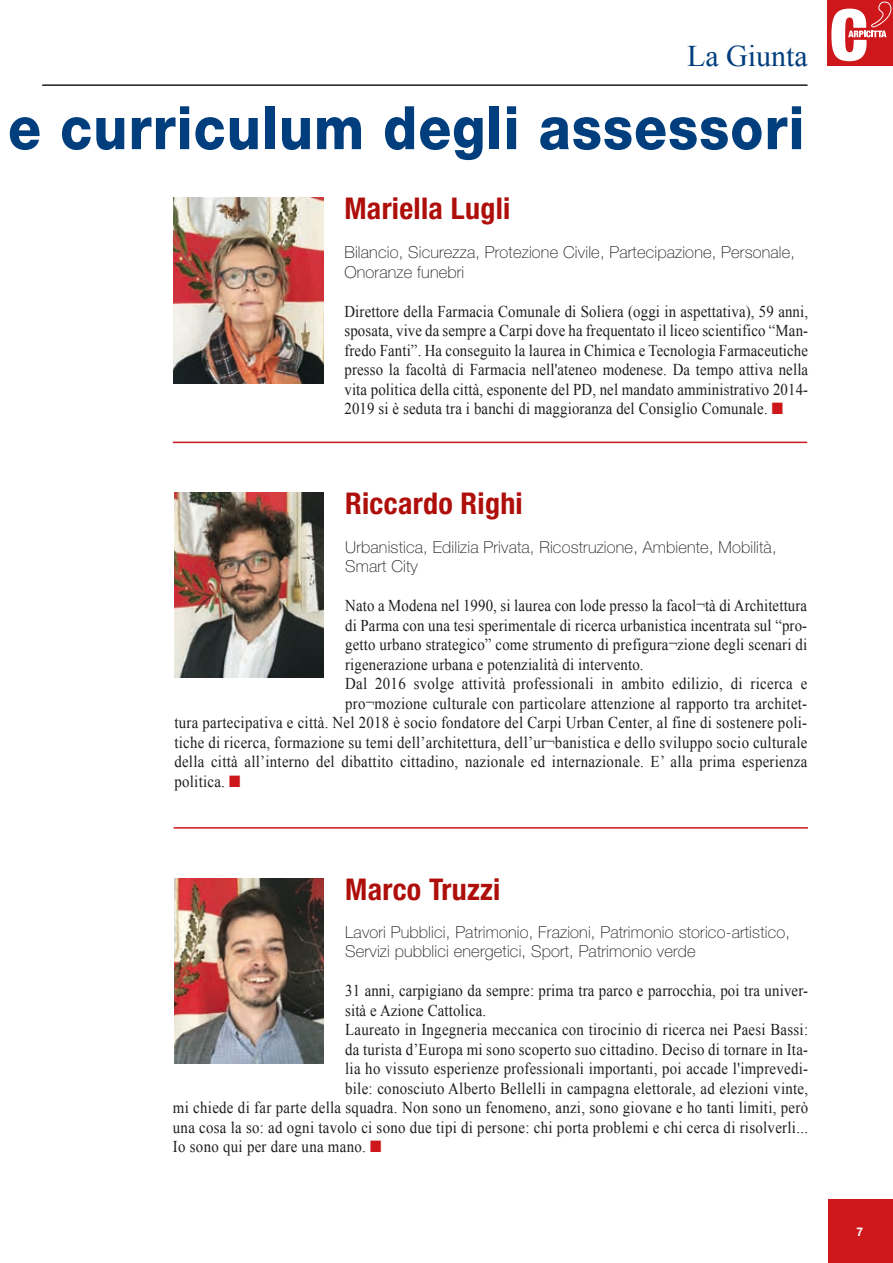
<style>
.page{position:relative;width:893px;height:1263px;background:#fff}
.page>*{position:absolute;margin:0;border:0;box-sizing:border-box;transform-origin:0 0}
.t1{font:800 60px "Helvetica Neue LT Std";letter-spacing:.02em;color:#003e7d;scale:.9 1}
.t2{font:700 condensed 30px "Helvetica Neue LT Std";letter-spacing:.01em;color:#ae0f0a}
.t3{font:30px "Times New Roman";color:#003e7d}
.t4{font:16.5px/19.5px "Times New Roman";letter-spacing:.02em;color:#1d1d1b;text-align:justify;scale:.9 1}
.t5{font:100 16.5px/19.5px "Helvetica Neue LT Std";letter-spacing:.01em;color:#1d1d1b}
.t6{font:700 12px "Helvetica Neue";color:#fff}
.s1{color:#cd171a}
</style>
<div class="page">
<div style="left:827px;top:0;width:66px;height:66px;background:#cd171a"></div>
<hr style="left:42px;top:84px;width:766px;height:2px;background:#1d1d1b">
<div style="left:828px;top:1199px;width:65px;height:64px;background:#cd171a"></div>
<svg style="left:831px;top:1px;width:61px;height:60px"></svg>
<img style="left:174px;top:198px;width:149px;height:185px">
<hr style="left:173px;top:442px;width:634px;height:1px;background:#cd171a">
<img style="left:174px;top:492px;width:150px;height:186px">
<img style="left:174px;top:878px;width:150px;height:186px">
<hr style="left:174px;top:827px;width:634px;height:2px;background:#cd171a">
<h2 class="t3" style="left:687px;top:36px;width:122px">La Giunta</h2>
<h1 class="t1" style="left:8px;top:92px;width:886px">e curriculum degli assessori</h1>
<h2 class="t2" style="left:344px;top:190px;width:167px">Mariella Lugli</h2>
<p class="t5" style="left:344px;top:243px;width:452px">Bilancio, Sicurezza, Protezione Civile, Partecipazione, Personale,<br>Onoranze funebri</p>
<p class="t4" style="left:344px;top:301px;width:517px">Direttore della Farmacia Comunale di Soliera (oggi in aspettativa), 59 anni, sposata, vive da sempre a Carpi dove ha frequentato il liceo scientifico “Man&shy;fredo Fanti”. Ha conseguito la laurea in Chimica e Tecnologia Farmaceutiche presso la facoltà di Farmacia nell'ateneo modenese. Da tempo attiva nella vita politica della città, esponente del PD, nel mandato amministrativo 2014- 2019 si è seduta tra i banchi di maggioranza del Consiglio Comunale. <span class="s1">■</span></p>
<h2 class="t2" style="left:345px;top:485px;width:179px">Riccardo Righi</h2>
<p class="t5" style="left:345px;top:537px;width:433px">Urbanistica, Edilizia Privata, Ricostruzione, Ambiente, Mobilità,<br>Smart City</p>
<p class="t4" style="left:345px;top:596px;width:515px">Nato a Modena nel 1990, si laurea con lode presso la facol¬tà di Architettura</p>
<p class="t4" style="left:345px;top:615px;width:515px">di Parma con una tesi sperimentale di ricerca urbanistica incentrata sul “pro-</p>
<p class="t4" style="left:345px;top:635px;width:515px">getto urbano strategico” come strumento di prefigura¬zione degli scenari di</p>
<p class="t4" style="left:345px;top:654px;width:333px">rigenerazione urbana e potenzialità di intervento.</p>
<p class="t4" style="left:345px;top:674px;width:515px">Dal 2016 svolge attività professionali in ambito edilizio, di ricerca e</p>
<p class="t4" style="left:345px;top:693px;width:515px">pro¬mozione culturale con particolare attenzione al rapporto tra architet-</p>
<p class="t4" style="left:174px;top:713px;width:705px">tura partecipativa e città. Nel 2018 è socio fondatore del Carpi Urban Center, al fine di sostenere poli-</p>
<p class="t4" style="left:174px;top:732px;width:705px">tiche di ricerca, formazione su temi dell’architettura, dell’ur¬banistica e dello sviluppo socio culturale</p>
<p class="t4" style="left:174px;top:752px;width:705px">della città all’interno del dibattito cittadino, nazionale ed internazionale. E’ alla prima esperienza</p>
<p class="t4" style="left:174px;top:771px;width:75px">politica. <span class="s1">■</span></p>
<h2 class="t2" style="left:345px;top:871px;width:157px">Marco Truzzi</h2>
<p class="t5" style="left:345px;top:922px;width:446px">Lavori Pubblici, Patrimonio, Frazioni, Patrimonio storico-artistico,<br>Servizi pubblici energetici, Sport, Patrimonio verde</p>
<p class="t4" style="left:345px;top:981px;width:516px">31 anni, carpigiano da sempre: prima tra parco e parrocchia, poi tra univer-</p>
<p class="t4" style="left:345px;top:1000px;width:158px">sità e Azione Cattolica.</p>
<p class="t4" style="left:345px;top:1020px;width:516px">Laureato in Ingegneria meccanica con tirocinio di ricerca nei Paesi Bassi:</p>
<p class="t4" style="left:345px;top:1039px;width:516px">da turista d’Europa mi sono scoperto suo cittadino. Deciso di tornare in Ita-</p>
<p class="t4" style="left:345px;top:1059px;width:516px">lia ho vissuto esperienze professionali importanti, poi accade l'imprevedi-</p>
<p class="t4" style="left:345px;top:1078px;width:516px">bile: conosciuto Alberto Bellelli in campagna elettorale, ad elezioni vinte,</p>
<p class="t4" style="left:173px;top:1098px;width:707px">mi chiede di far parte della squadra. Non sono un fenomeno, anzi, sono giovane e ho tanti limiti, però</p>
<p class="t4" style="left:173px;top:1117px;width:707px">una cosa la so: ad ogni tavolo ci sono due tipi di persone: chi porta problemi e chi cerca di risolverli...</p>
<p class="t4" style="left:173px;top:1137px;width:233px">Io sono qui per dare una mano. <span class="s1">■</span></p>
<p class="t6" style="left:857px;top:1224px;width:8px">7</p>
</div>
